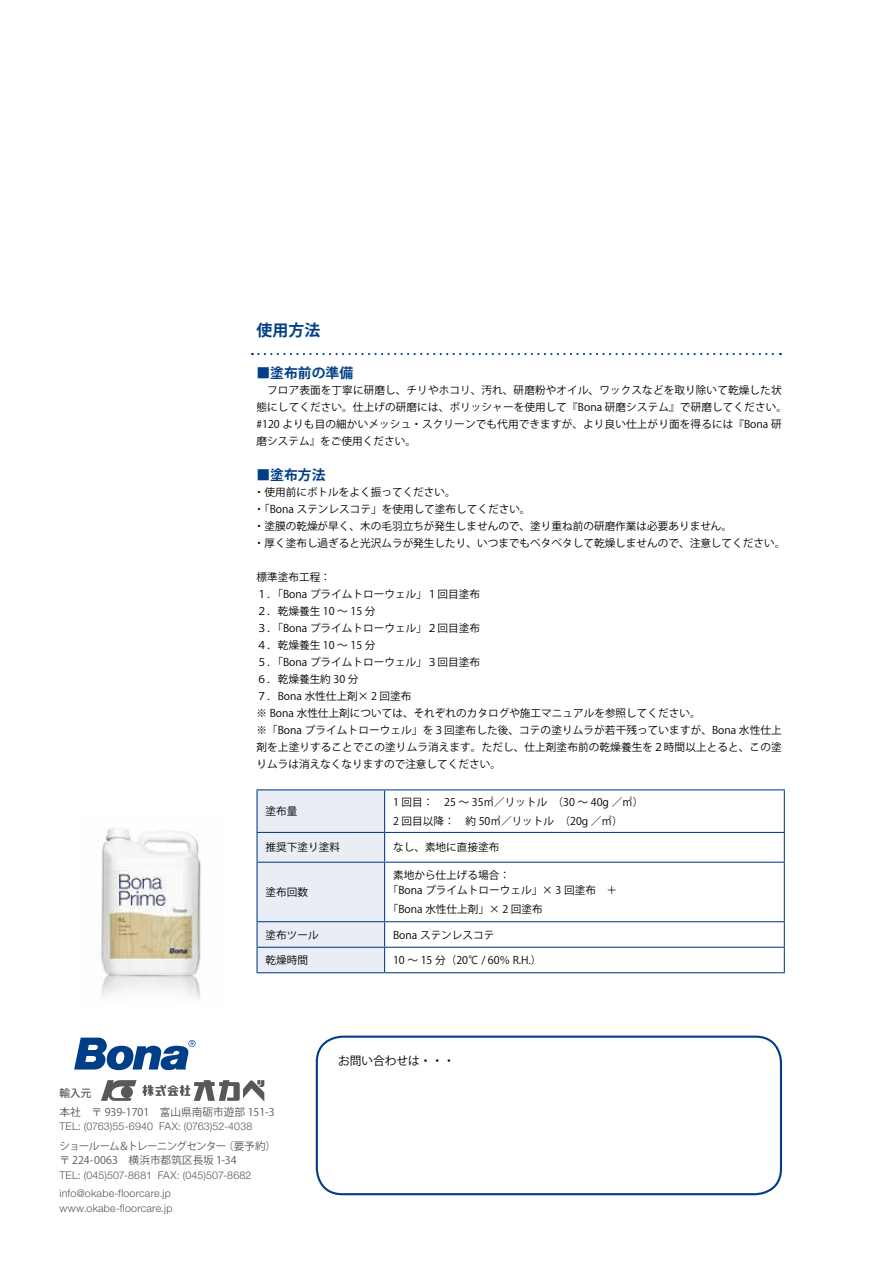
<style>
.page{position:relative;width:893px;height:1263px;background:#fff}
.page>*{position:absolute;margin:0;border:0;box-sizing:border-box;transform-origin:0 0}
.t1{font:700 15.9px "Koz Go Pro";color:#003f88}
.t2{font:700 13.8px "Koz Go Pro";color:#003f88}
.t3{font:11.7px "Koz Go Pro";color:#000}
.t4{font:10.65px/17px "Koz Go Pro";color:#000}
.t5{font:300 10.65px/18.6px "Helvetica Neue LT Std";letter-spacing:.02em;color:#595757}
.t6{font:10.65px/14.9px "Koz Go Pro";color:#595757}
.t7{font:10.65px "Koz Go Pro";letter-spacing:-.075em;color:#595757}
.t8{font:500 10.65px "Koz Go Pro";color:#595757}
</style>
<div class="page">
<img style="left:97px;top:828px;width:104px;height:171px">
<hr style="left:256px;top:789px;width:129px;height:1px;background:#003f88">
<hr style="left:256px;top:790px;width:2px;height:42px;background:#003f88">
<hr style="left:385px;top:789px;width:400px;height:1px;background:#003f88">
<hr style="left:784px;top:790px;width:1px;height:42px;background:#003f88">
<hr style="left:256px;top:863px;width:2px;height:58px;background:#003f88">
<hr style="left:784px;top:863px;width:1px;height:58px;background:#003f88">
<hr style="left:256px;top:921px;width:129px;height:1px;background:#003f88">
<hr style="left:256px;top:922px;width:2px;height:25px;background:#003f88">
<hr style="left:385px;top:921px;width:400px;height:1px;background:#003f88">
<hr style="left:256px;top:947px;width:129px;height:1px;background:#003f88">
<hr style="left:256px;top:948px;width:2px;height:24px;background:#003f88">
<hr style="left:385px;top:947px;width:400px;height:1px;background:#003f88">
<svg style="left:784px;top:922px;width:1px;height:50px"></svg>
<hr style="left:256px;top:972px;width:129px;height:1px;background:#003f88">
<hr style="left:385px;top:972px;width:400px;height:1px;background:#003f88">
<hr style="left:256px;top:832px;width:129px;height:1px;background:#003f88">
<hr style="left:256px;top:833px;width:2px;height:29px;background:#003f88">
<hr style="left:385px;top:832px;width:400px;height:1px;background:#003f88">
<div style="left:257px;top:790px;width:128px;height:183px;background:#eaedf5"></div>
<svg style="left:784px;top:833px;width:1px;height:29px"></svg>
<hr style="left:256px;top:862px;width:129px;height:1px;background:#003f88">
<hr style="left:385px;top:862px;width:400px;height:1px;background:#003f88">
<svg style="left:74px;top:1037px;width:122px;height:33px"></svg>
<div style="left:316px;top:1035px;width:466px;height:160px;border:2px solid #003f88;border-radius:26px"></div>
<svg style="left:252px;top:353px;width:529px;height:2px"></svg>
<svg style="left:101px;top:1080px;width:36px;height:21px"></svg>
<svg style="left:143px;top:1080px;width:121px;height:21px"></svg>
<h1 class="t1" style="left:256px;top:320px;width:65px">使用方法</h1>
<p class="t2" style="left:256px;top:364px;width:98px">■塗布前の準備</p>
<p class="t4" style="left:256px;top:382px;width:532px">　フロア表面を丁寧に研磨し、チリやホコリ、汚れ、研磨粉やオイル、ワックスなどを取り除いて乾燥した状態にしてください。仕上げの研磨には、ポリッシャーを使用して『Bona 研磨システム』で研磨してください。#120 よりも目の細かいメッシュ・スクリーンでも代用できますが、より良い仕上がり面を得るには『Bona 研磨システム』をご使用ください。</p>
<p class="t2" style="left:256px;top:466px;width:71px">■塗布方法</p>
<p class="t4" style="left:254px;top:484px;width:533px">・使用前にボトルをよく振ってください。<br>・「Bona ステンレスコテ」を使用して塗布してください。<br>・塗膜の乾燥が早く、木の毛羽立ちが発生しませんので、塗り重ね前の研磨作業は必要ありません。<br>・厚く塗布し過ぎると光沢ムラが発生したり、いつまでもベタベタして乾燥しませんので、注意してください。</p>
<p class="t4" style="left:272px;top:569px;width:209px;text-indent:-16px">標準塗布工程：<br>「Bona プライムトローウェル」１回目塗布</p>
<p class="t4" style="left:256px;top:586px;width:23px">１．</p>
<p class="t4" style="left:256px;top:603px;width:121px">２．乾燥養生 10 ～ 15 分</p>
<p class="t4" style="left:272px;top:620px;width:209px">「Bona プライムトローウェル」２回目塗布</p>
<p class="t4" style="left:256px;top:620px;width:23px">３．</p>
<p class="t4" style="left:256px;top:637px;width:121px">４．乾燥養生 10 ～ 15 分</p>
<p class="t4" style="left:272px;top:654px;width:209px">「Bona プライムトローウェル」３回目塗布</p>
<p class="t4" style="left:256px;top:654px;width:527px">５．<br>６．乾燥養生約 30 分<br>７．Bona 水性仕上剤× 2 回塗布<br>※ Bona 水性仕上剤については、それぞれのカタログや施工マニュアルを参照してください。<br>※「Bona プライムトローウェル」を３回塗布した後、コテの塗りムラが若干残っていますが、Bona 水性仕上剤を上塗りすることでこの塗りムラ消えます。ただし、仕上剤塗布前の乾燥養生を２時間以上とると、この塗りムラは消えなくなりますので注意してください。</p>
<p class="t4" style="left:393px;top:794px;width:252px">1 回目：　25 ～ 35㎡／リットル　（30 ～ 40g ／㎡(</p>
<p class="t4" style="left:266px;top:803px;width:33px">塗布量</p>
<p class="t4" style="left:393px;top:812px;width:231px">2 回目以降：　約 50㎡／リットル　（20g ／㎡(</p>
<p class="t4" style="left:393px;top:839px;width:108px">なし、素地に直接塗布</p>
<p class="t4" style="left:266px;top:839px;width:76px">推奨下塗り塗料</p>
<p class="t4" style="left:266px;top:884px;width:44px">塗布回数</p>
<p class="t4" style="left:393px;top:867px;width:118px">素地から仕上げる場合：</p>
<p class="t4" style="left:388px;top:881px;width:210px;line-height:18.6px">「Bona プライムトローウェル」× 3 回塗布「Bona 水性仕上剤」× 2 回塗布</p>
<p class="t4" style="left:393px;top:926px;width:103px">Bona ステンレスコテ</p>
<p class="t4" style="left:607px;top:882px;width:12px">＋</p>
<p class="t4" style="left:266px;top:926px;width:55px">塗布ツール</p>
<p class="t4" style="left:266px;top:952px;width:44px">乾燥時間</p>
<p class="t4" style="left:393px;top:952px;width:150px">1 0 ～ 1 5 分（ 2 0 ℃ / 6 0 ％ H.R (.</p>
<p class="t8" style="left:60px;top:1087px;width:33px">輸入元</p>
<p class="t6" style="left:60px;top:1105px;width:217px">本社　〒 939-1701　富山県南砺市遊部 151-3</p>
<p class="t5" style="left:159px;top:1117px;width:95px">FAX ): 0763(52-4038</p>
<p class="t5" style="left:60px;top:1117px;width:95px">TEL (: 0763)55-6940</p>
<p class="t7" style="left:127px;top:1139px;width:100px">トレーニングセンター</p>
<p class="t6" style="left:223px;top:1138px;width:54px">（要予約(</p>
<p class="t6" style="left:60px;top:1138px;width:179px">ショールーム＆<br>〒 224-0063　横浜市都筑区長坂 1-34</p>
<p class="t5" style="left:158px;top:1165px;width:95px">FAX ): 045(507-8682</p>
<p class="t5" style="left:60px;top:1165px;width:113px">TEL (: 045)507-8681 info@okabe-floorcare j p.</p>
<p class="t5" style="left:60px;top:1199px;width:114px">www.okabe-floorcare j p.</p>
<p class="t3" style="left:338px;top:1053px;width:118px">お問い合わせは・・・</p>
</div>
